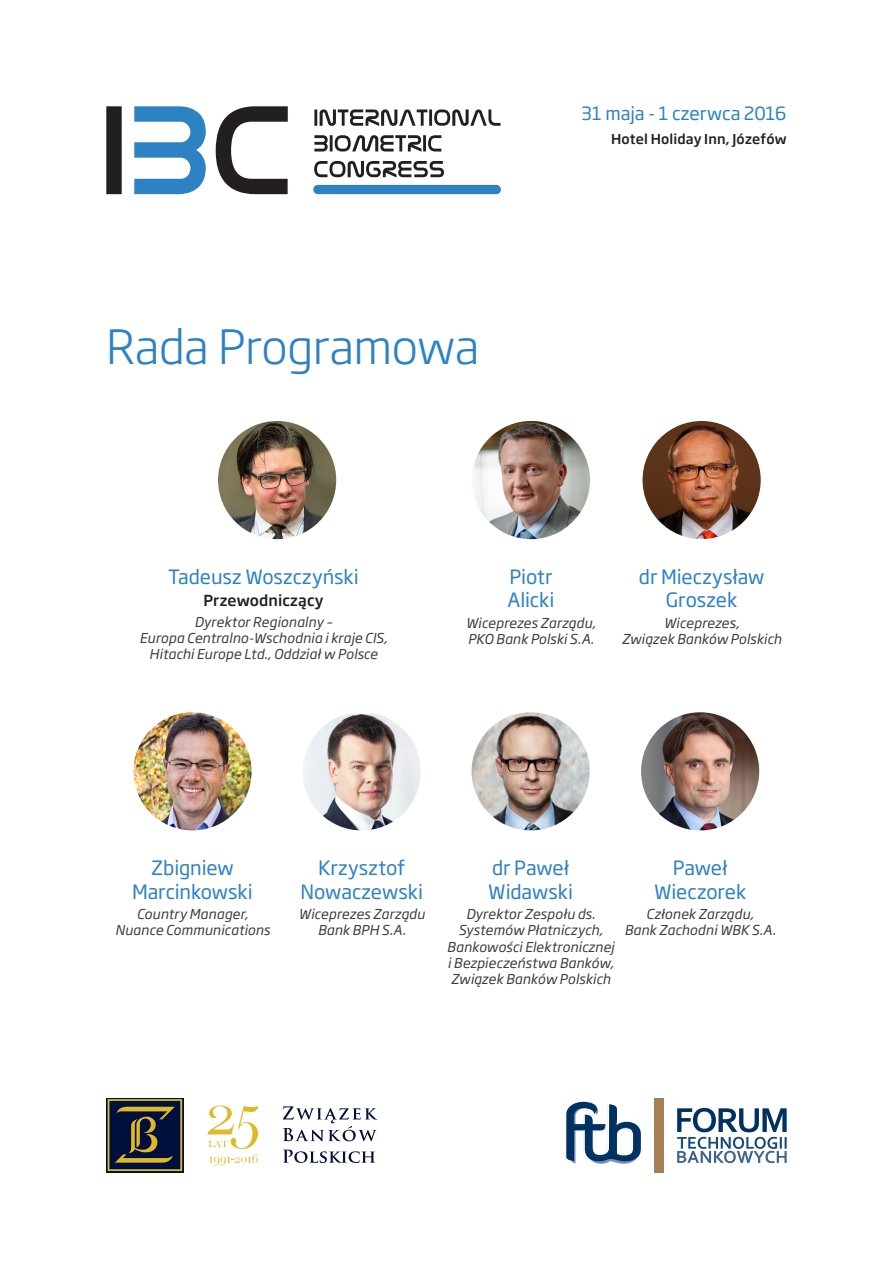
<style>
.page{position:relative;width:893px;height:1263px;background:#fff}
.page>*{position:absolute;margin:0;border:0;box-sizing:border-box;transform-origin:0 0}
.t1{font:300 46.5px "Soho Gothic Pro";letter-spacing:-.01em;color:#2d82c4}
.t2{font:19.5px/23.4px "Soho Gothic Pro";letter-spacing:-.005em;color:#2d82c4;text-align:center}
.t3{font:18px "Soho Gothic Pro";letter-spacing:-.005em;color:#2d82c4}
.t4{font:500 15px "Soho Gothic Pro";letter-spacing:.01em;color:#231f20}
.t5{font:italic 13.5px/16.2px "Soho Gothic Pro";letter-spacing:.005em;color:#3e3e3f;text-align:center}
.t6{font:500 13.5px "Soho Gothic Pro";letter-spacing:.01em;color:#231f20}
</style>
<div class="page">
<img style="left:643px;top:421px;width:118px;height:118px;border-radius:59px">
<img style="left:133px;top:712px;width:119px;height:118px;border-radius:59px">
<img style="left:472px;top:712px;width:118px;height:118px;border-radius:59px">
<img style="left:303px;top:713px;width:118px;height:117px">
<img style="left:641px;top:712px;width:118px;height:118px;border-radius:59px">
<img style="left:472px;top:421px;width:118px;height:118px;border-radius:59px">
<svg style="left:314px;top:109px;width:186px;height:68px"></svg>
<svg style="left:106px;top:106px;width:182px;height:88px"></svg>
<div style="left:313px;top:185px;width:188px;height:9px;background:#2d82c4;border-radius:5px"></div>
<div style="left:106px;top:1098px;width:77px;height:74px;background:#534f34"></div>
<svg style="left:108px;top:1099px;width:74px;height:72px;background:#3b3c36"></svg>
<svg style="left:283px;top:1106px;width:95px;height:35px"></svg>
<svg style="left:283px;top:1149px;width:92px;height:14px"></svg>
<svg style="left:207px;top:1105px;width:51px;height:60px"></svg>
<hr style="left:654px;top:1098px;width:2px;height:74px;background:#a48053">
<div style="left:657px;top:1098px;width:7px;height:74px;background:#a48053"></div>
<svg style="left:677px;top:1108px;width:110px;height:55px"></svg>
<svg style="left:565px;top:1102px;width:76px;height:62px"></svg>
<img style="left:218px;top:421px;width:118px;height:118px;border-radius:59px">
<h1 class="t1" style="left:106px;top:310px;width:375px">Rada Programowa</h1>
<h3 class="t3" style="left:581px;top:100px;width:207px">31 maja - 1 czerwca 2016</h3>
<p class="t6" style="left:611px;top:128px;width:177px">Hotel Holiday Inn, Józefów</p>
<h2 class="t2" style="left:168px;top:564px;width:192px">Tadeusz Woszczyński</h2>
<p class="t4" style="left:203px;top:589px;width:122px">Przewodniczący</p>
<p class="t5" style="left:140px;top:613px;width:249px">Dyrektor Regionalny –<br>Europa Centralno-Wschodnia i kraje CIS,<br>Hitachi Europe Ltd., Oddział w Polsce</p>
<h2 class="t2" style="left:507px;top:564px;width:48px;text-align:left">Piotr<br>Alicki</h2>
<p class="t5" style="left:466px;top:614px;width:132px;text-align:left">Wiceprezes Zarządu,<br>PKO Bank Polski S.A.</p>
<h2 class="t2" style="left:639px;top:564px;width:127px">dr Mieczysław<br>Groszek</h2>
<p class="t5" style="left:622px;top:614px;width:161px">Wiceprezes,<br>Związek Banków Polskich</p>
<h2 class="t2" style="left:132px;top:855px;width:122px">Zbigniew<br>Marcinkowski</h2>
<p class="t5" style="left:115px;top:905px;width:156px">Country Manager,<br>Nuance Communications</p>
<h2 class="t2" style="left:300px;top:855px;width:124px">Krzysztof<br>Nowaczewski</h2>
<p class="t5" style="left:299px;top:905px;width:128px">Wiceprezes Zarządu<br>Bank BPH S.A.</p>
<h2 class="t2" style="left:488px;top:855px;width:86px;text-align:left">dr Paweł<br>Widawski</h2>
<p class="t5" style="left:447px;top:905px;width:169px">Dyrektor Zespołu ds.<br>Systemów Płatniczych,<br>Bankowości Elektronicznej i Bezpieczeństwa Banków,<br>Związek Banków Polskich</p>
<h2 class="t2" style="left:654px;top:855px;width:94px">Paweł<br>Wieczorek</h2>
<p class="t5" style="left:624px;top:905px;width:153px">Członek Zarządu,<br>Bank Zachodni WBK S.A.</p>
</div>
